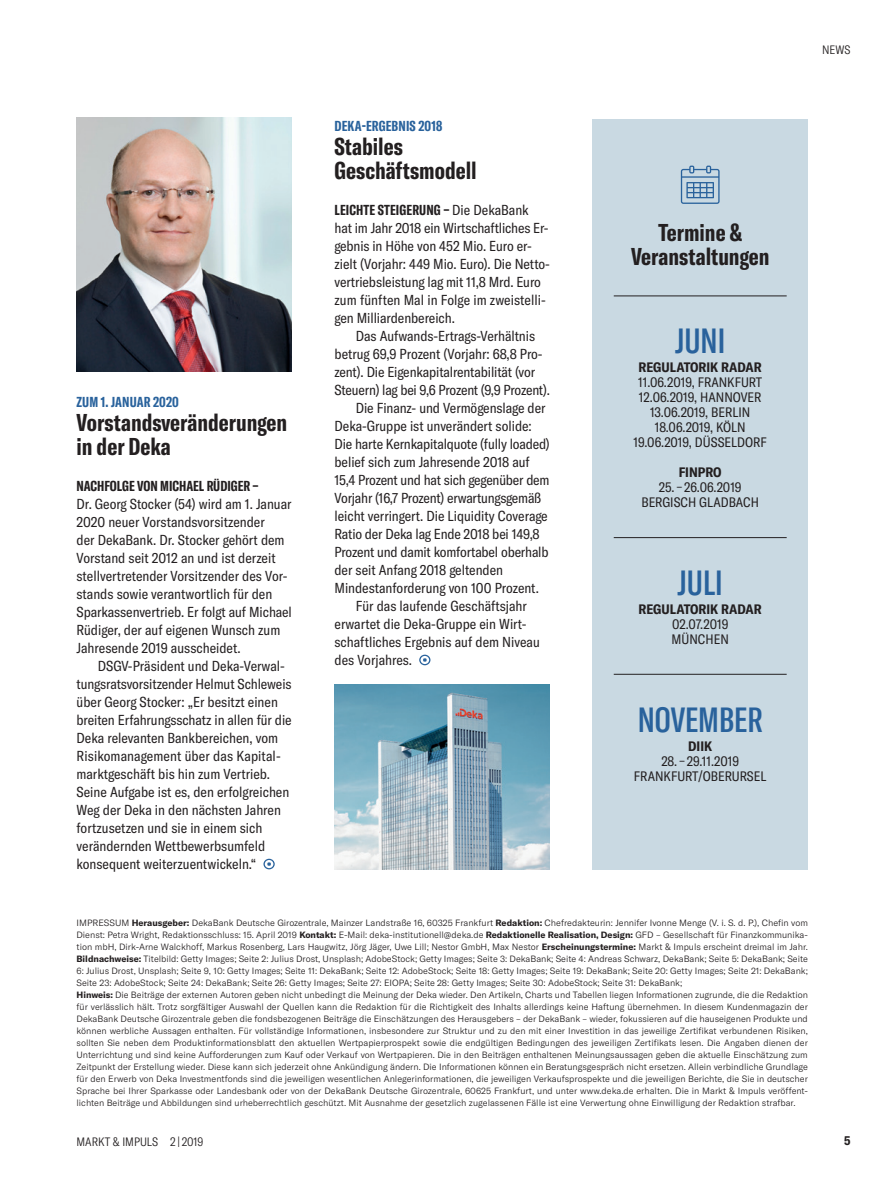
<style>
.page{position:relative;width:893px;height:1191px;background:#fff}
.page>*{position:absolute;margin:0;border:0;box-sizing:border-box;transform-origin:0 0}
.t1{font:500 extra-condensed 34.5px "GT America";color:#29629c}
.t2{font:700 extra-condensed 24px/24px "GT America";color:#231f20}
.t3{font:condensed 14.25px/18px "GT America";letter-spacing:-.005em;color:#231f20}
.t4{font:700 extra-condensed 14.25px "GT America";letter-spacing:.01em;color:#29629c}
.t5{font:700 extra-condensed 14.25px "GT America";color:#231f20}
.t6{font:condensed 13.5px/15px "GT America";color:#231f20;text-align:center}
.t7{font:700 condensed 13.5px "GT America";color:#231f20}
.t8{font:700 condensed 12.3px "GT America";color:#231f20}
.t9{font:300 condensed 12px "GT America";color:#231f20}
.t10{font:300 9px/12px "GT America";color:#231f20}
.s1{font-weight:700;font-stretch:extra-condensed}
.s2{font-weight:700}
</style>
<div class="page">
<svg style="left:419px;top:654px;width:11px;height:11px"></svg>
<div style="left:592px;top:119px;width:216px;height:750px;background:#c9d9e2"></div>
<hr style="left:614px;top:295px;width:173px;height:1px;background:#231f20">
<svg style="left:681px;top:166px;width:39px;height:38px"></svg>
<hr style="left:614px;top:674px;width:173px;height:1px;background:#231f20">
<hr style="left:614px;top:537px;width:173px;height:1px;background:#231f20">
<img style="left:334px;top:685px;width:216px;height:184px">
<svg style="left:263px;top:858px;width:12px;height:11px"></svg>
<img style="left:77px;top:118px;width:215px;height:253px">
<h3 class="t9" style="left:822px;top:43px;width:30px">NEWS</h3>
<h3 class="t4" style="left:77px;top:393px;width:104px">ZUM 1. JANUAR 2020</h3>
<h2 class="t2" style="left:77px;top:410px;width:212px">Vorstandsveränderungen in der Deka</h2>
<h3 class="t5" style="left:77px;top:477px;width:184px">NACHFOLGE VON MICHAEL RÜDIGER –</h3>
<p class="t3" style="left:77px;top:495px;width:217px">Dr. Georg Stocker (54) wird am 1. Januar 2020 neuer Vorstandsvorsitzender<br>der DekaBank. Dr. Stocker gehört dem Vorstand seit 2012 an und ist derzeit stellvertretender Vorsitzender des Vor&shy;stands sowie verantwortlich für den Sparkassenvertrieb. Er folgt auf Michael Rüdiger, der auf eigenen Wunsch zum Jahresende 2019 ausscheidet.</p>
<p class="t3" style="left:77px;top:657px;width:217px;text-indent:21px">DSGV-Präsident und Deka-Verwal&shy;tungsratsvorsitzender Helmut Schleweis über Georg Stocker: „Er besitzt einen breiten Erfahrungsschatz in allen für die Deka relevanten Bankbereichen, vom Risikomanagement über das Kapital&shy;marktgeschäft bis hin zum Vertrieb.<br>Seine Aufgabe ist es, den erfolgreichen Weg der Deka in den nächsten Jahren fortzusetzen und sie in einem sich verändernden Wettbewerbsumfeld konsequent weiterzuentwickeln.“</p>
<h3 class="t4" style="left:334px;top:117px;width:109px">DEKA-ERGEBNIS 2018</h3>
<h2 class="t2" style="left:334px;top:134px;width:144px">Stabiles<br>Geschäftsmodell</h2>
<p class="t3" style="left:334px;top:201px;width:216px"><span class="s1">LEICHTE STEIGERUNG –</span> Die DekaBank hat im Jahr 2018 ein Wirtschaftliches Er&shy;gebnis in Höhe von 452 Mio. Euro er&shy;zielt (Vorjahr: 449 Mio. Euro). Die Netto&shy;vertriebsleistung lag mit 11,8 Mrd. Euro zum fünften Mal in Folge im zweistelli&shy;gen Milliardenbereich.</p>
<h3 class="t3" style="left:356px;top:327px;width:181px">Das Aufwands-Ertrags-Verhältnis</h3>
<h3 class="t3" style="left:334px;top:345px;width:210px">betrug 69,9 Prozent (Vorjahr: 68,8 Pro-</h3>
<h3 class="t3" style="left:334px;top:363px;width:202px">zent). Die Eigenkapitalrentabilität (vor</h3>
<h3 class="t3" style="left:334px;top:381px;width:217px">Steuern) lag bei 9,6 Prozent (9,9 Prozent).</h3>
<h3 class="t3" style="left:356px;top:399px;width:191px">Die Finanz- und Vermögenslage der</h3>
<h3 class="t3" style="left:334px;top:417px;width:199px">Deka-Gruppe ist unverändert solide:</h3>
<h3 class="t3" style="left:334px;top:435px;width:217px">Die harte Kernkapitalquote (fully loaded)</h3>
<h3 class="t3" style="left:334px;top:453px;width:197px">belief sich zum Jahresende 2018 auf</h3>
<h3 class="t3" style="left:334px;top:471px;width:217px">15,4 Prozent und hat sich gegenüber dem</h3>
<h3 class="t3" style="left:334px;top:489px;width:208px">Vorjahr (16,7 Prozent) erwartungsgemäß</h3>
<h3 class="t3" style="left:334px;top:507px;width:215px">leicht verringert. Die Liquidity Coverage</h3>
<h3 class="t3" style="left:334px;top:525px;width:207px">Ratio der Deka lag Ende 2018 bei 149,8</h3>
<h3 class="t3" style="left:334px;top:543px;width:216px">Prozent und damit komfortabel oberhalb</h3>
<h3 class="t3" style="left:334px;top:561px;width:170px">der seit Anfang 2018 geltenden</h3>
<h3 class="t3" style="left:334px;top:579px;width:206px">Mindestanforderung von 100 Prozent.</h3>
<h3 class="t3" style="left:356px;top:597px;width:173px">Für das laufende Geschäftsjahr</h3>
<h3 class="t3" style="left:334px;top:615px;width:194px">erwartet die Deka-Gruppe ein Wirt-</h3>
<h3 class="t3" style="left:334px;top:633px;width:207px">schaftliches Ergebnis auf dem Niveau</h3>
<h3 class="t3" style="left:334px;top:651px;width:79px">des Vorjahres.</h3>
<h2 class="t2" style="left:631px;top:221px;width:140px;text-align:center">Termine &amp;<br>Veranstaltungen</h2>
<h1 class="t1" style="left:675px;top:321px;width:52px">JUNI</h1>
<h3 class="t7" style="left:639px;top:359px;width:125px">REGULATORIK RADAR</h3>
<h3 class="t6" style="left:634px;top:375px;width:135px">11.06.2019, FRANKFURT<br>12.06.2019, HANNOVER<br>13.06.2019, BERLIN<br>18.06.2019, KÖLN<br>19.06.2019, DÜSSELDORF</h3>
<h3 class="t7" style="left:679px;top:464px;width:44px">FINPRO</h3>
<h3 class="t6" style="left:641px;top:480px;width:119px">25. – 26.06.2019<br>BERGISCH GLADBACH</h3>
<h1 class="t1" style="left:677px;top:562px;width:47px">JULI</h1>
<h3 class="t7" style="left:639px;top:601px;width:125px">REGULATORIK RADAR</h3>
<h3 class="t6" style="left:672px;top:617px;width:59px;text-align:left">02.07.2019<br>MÜNCHEN</h3>
<h1 class="t1" style="left:638px;top:699px;width:126px">NOVEMBER</h1>
<h3 class="t7" style="left:688px;top:737px;width:26px">DIIK</h3>
<h3 class="t6" style="left:634px;top:753px;width:134px">28. – 29.11.2019<br>FRANKFURT/OBERURSEL</h3>
<p class="t10" style="left:77px;top:916px;width:733px">IMPRESSUM <span class="s2">Herausgeber:</span> DekaBank Deutsche Girozentrale, Mainzer Landstraße 16, 60325 Frankfurt <span class="s2">Redaktion:</span> Chefredakteurin: Jennifer Ivonne Menge (V. i. S. d. P.), Chefin vom Dienst: Petra Wright, Redaktionsschluss: 15. April 2019 <span class="s2">Kontakt:</span> E-Mail: deka-institutionell@deka.de <span class="s2">Redaktionelle Realisation, Design:</span> GFD – Gesellschaft für Finanzkommunika&shy;tion mbH, Dirk-Arne Walckhoff, Markus Rosenberg, Lars Haugwitz, Jörg Jäger, Uwe Lill; Nestor GmbH, Max Nestor <span class="s2">Erscheinungstermine:</span> Markt &amp; Impuls erscheint dreimal im Jahr.<br><span class="s2">Bildnachweise:</span> Titelbild: Getty Images; Seite 2: Julius Drost, Unsplash; AdobeStock; Getty Images; Seite 3: DekaBank; Seite 4: Andreas Schwarz, DekaBank; Seite 5: DekaBank; Seite 6: Julius Drost, Unsplash; Seite 9, 10: Getty Images; Seite 11: DekaBank; Seite 12: AdobeStock; Seite 18: Getty Images; Seite 19: DekaBank; Seite 20: Getty Images; Seite 21: DekaBank; Seite 23: AdobeStock; Seite 24: DekaBank; Seite 26: Getty Images; Seite 27: EIOPA; Seite 28: Getty Images; Seite 30: AdobeStock; Seite 31: DekaBank;<br><span class="s2">Hinweis:</span> Die Beiträge der externen Autoren geben nicht unbedingt die Meinung der Deka wieder. Den Artikeln, Charts und Tabellen liegen Informationen zugrunde, die die Redaktion für verlässlich hält. Trotz sorgfältiger Auswahl der Quellen kann die Redaktion für die Richtigkeit des Inhalts allerdings keine Haftung übernehmen. In diesem Kundenmagazin der DekaBank Deutsche Girozentrale geben die fondsbezogenen Beiträge die Einschätzungen des Herausgebers – der DekaBank – wieder, fokussieren auf die hauseigenen Produkte und können werbliche Aussagen enthalten. Für vollständige Informationen, insbesondere zur Struktur und zu den mit einer Investition in das jeweilige Zertifikat verbundenen Risiken, sollten Sie neben dem Produktinformationsblatt den aktuellen Wertpapierprospekt sowie die endgültigen Bedingungen des jeweiligen Zertifikats lesen. Die Angaben dienen der Unterrichtung und sind keine Aufforderungen zum Kauf oder Verkauf von Wertpapieren. Die in den Beiträgen enthaltenen Meinungsaussagen geben die aktuelle Einschätzung zum Zeitpunkt der Erstellung wieder. Diese kann sich jederzeit ohne Ankündigung ändern. Die Informationen können ein Beratungsgespräch nicht ersetzen. Allein verbindliche Grundlage für den Erwerb von Deka Investmentfonds sind die jeweiligen wesentlichen Anlegerinformationen, die jeweiligen Verkaufsprospekte und die jeweiligen Berichte, die Sie in deutscher Sprache bei Ihrer Sparkasse oder Landesbank oder von der DekaBank Deutsche Girozentrale, 60625 Frankfurt, und unter www.deka.de erhalten. Die in Markt &amp; Impuls veröffent&shy;lichten Beiträge und Abbildungen sind urheberrechtlich geschützt. Mit Ausnahme der gesetzlich zugelassenen Fälle ist eine Verwertung ohne Einwilligung der Redaktion strafbar.</p>
<h3 class="t9" style="left:77px;top:1135px;width:128px">MARKT &amp; IMPULS 2 | 2019</h3>
<h3 class="t8" style="left:844px;top:1133px;width:8px">5</h3>
</div>
